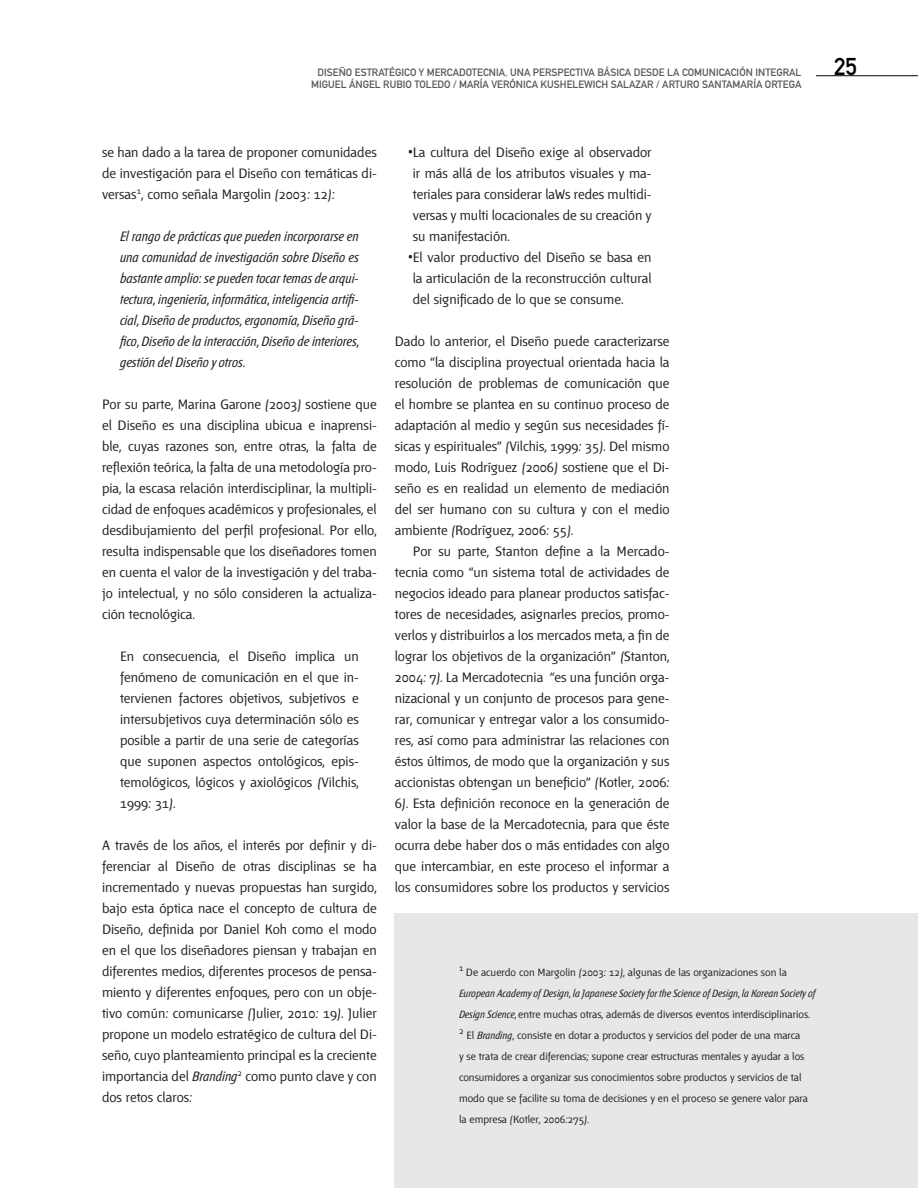
<style>
.page{position:relative;width:918px;height:1188px;background:#fff}
.page>*{position:absolute;margin:0;border:0;box-sizing:border-box;transform-origin:0 0}
.t1{font:24px "DIN Mittelschrift Alternate";color:#000}
.t2{font:13.5px/21px "Fontana ND Aa Os F";color:#231f20;text-align:justify}
.t3{font:italic 13.5px/21px "Fontana ND Aa Os F";color:#231f20;text-align:justify}
.t4{font:10.5px/21px "Fontana ND Aa Os F";color:#231f20}
.t5{font:10.5px/12.6px "DIN Mittelschrift Alternate";color:#57585a;text-align:right}
.t6{font:italic 10.5px/21px "Fontana ND Aa Os F";color:#231f20}
.t7{font:8.7px "Fontana ND Aa Os F";color:#231f20}
.s1{font-style:italic}
.s2{font-style:normal}
</style>
<div class="page">
<hr style="left:816px;top:75px;width:102px;height:1px;background:#231f20">
<div style="left:395px;top:913px;width:523px;height:275px;background:#e6e7e9"></div>
<p class="t5" style="left:311px;top:66px;width:492px">DISEÑO ESTRATÉGICO Y MERCADOTECNIA, UNA PERSPECTIVA BÁSICA DESDE LA COMUNICACIÓN INTEGRAL<br>MIGUEL ÁNGEL RUBIO TOLEDO / MARÍA VERÓNICA KUSHELEWICH SALAZAR / ARTURO SANTAMARÍA ORTEGA</p>
<h1 class="t1" style="left:834px;top:53px;width:25px">25</h1>
<p class="t2" style="left:102px;top:143px;width:276px">se han dado a la tarea de proponer comunidades de investigación para el Diseño con temáticas di&shy;versas<sup>1</sup>, como señala Margolin (2003: 12):</p>
<p class="t3" style="left:120px;top:227px;width:240px">El rango de prácticas que pueden incorporarse en una comunidad de investigación sobre Diseño es bastante amplio: se pueden tocar temas de arqui&shy;tectura, ingeniería, informática, inteligencia artifi&shy;cial, Diseño de productos, ergonomía, Diseño grá&shy;fico, Diseño de la interacción, Diseño de interiores, gestión del Diseño y otros.</p>
<p class="t2" style="left:102px;top:395px;width:276px">Por su parte, Marina Garone (2003) sostiene que el Diseño es una disciplina ubicua e inaprensi&shy;ble, cuyas razones son, entre otras, la falta de reflexión teórica, la falta de una metodología pro&shy;pia, la escasa relación interdisciplinar, la multipli&shy;cidad de enfoques académicos y profesionales, el desdibujamiento del perfil profesional. Por ello, resulta indispensable que los diseñadores tomen en cuenta el valor de la investigación y del traba&shy;jo intelectual, y no sólo consideren la actualiza&shy;ción tecnológica.</p>
<p class="t2" style="left:120px;top:647px;width:240px">En consecuencia, el Diseño implica un fenómeno de comunicación en el que in&shy;tervienen factores objetivos, subjetivos e intersubjetivos cuya determinación sólo es posible a partir de una serie de categorías que suponen aspectos ontológicos, epis&shy;temológicos, lógicos y axiológicos (Vilchis, 1999: 31).</p>
<p class="t2" style="left:102px;top:836px;width:276px">A través de los años, el interés por definir y di&shy;ferenciar al Diseño de otras disciplinas se ha incrementado y nuevas propuestas han surgido, bajo esta óptica nace el concepto de cultura de Diseño, definida por Daniel Koh como el modo en el que los diseñadores piensan y trabajan en diferentes medios, diferentes procesos de pensa&shy;miento y diferentes enfoques, pero con un obje&shy;tivo común: comunicarse (Julier, 2010: 19). Julier propone un modelo estratégico de cultura del Di&shy;seño, cuyo planteamiento principal es la creciente importancia del <span class="s1">Branding</span><sup>2</sup> como punto clave y con dos retos claros:</p>
<p class="t2" style="left:413px;top:143px;width:240px;text-indent:-4px">•La cultura del Diseño exige al observador ir más allá de los atributos visuales y ma&shy;teriales para considerar laWs redes multidi&shy;versas y multi locacionales de su creación y su manifestación.</p>
<p class="t2" style="left:413px;top:248px;width:240px;text-indent:-4px">•El valor productivo del Diseño se basa en la articulación de la reconstrucción cultural del significado de lo que se consume.</p>
<p class="t2" style="left:395px;top:332px;width:276px">Dado lo anterior, el Diseño puede caracterizarse como “la disciplina proyectual orientada hacia la resolución de problemas de comunicación que el hombre se plantea en su continuo proceso de adaptación al medio y según sus necesidades fí&shy;sicas y espirituales” (Vilchis, 1999: 35). Del mismo modo, Luis Rodríguez (2006) sostiene que el Di&shy;seño es en realidad un elemento de mediación del ser humano con su cultura y con el medio ambiente (Rodríguez, 2006: 55).</p>
<p class="t2" style="left:395px;top:542px;width:276px;text-indent:18px">Por su parte, Stanton define a la Mercado&shy;tecnia como “un sistema total de actividades de negocios ideado para planear productos satisfac&shy;tores de necesidades, asignarles precios, promo&shy;verlos y distribuirlos a los mercados meta, a fin de lograr los objetivos de la organización” (Stanton, 2004: 7). La Mercadotecnia “es una función orga&shy;nizacional y un conjunto de procesos para gene&shy;rar, comunicar y entregar valor a los consumido&shy;res, así como para administrar las relaciones con éstos últimos, de modo que la organización y sus accionistas obtengan un beneficio” (Kotler, 2006:<br>6). Esta definición reconoce en la generación de valor la base de la Mercadotecnia, para que éste ocurra debe haber dos o más entidades con algo que intercambiar, en este proceso el informar a los consumidores sobre los productos y servicios</p>
<p class="t7" style="left:459px;top:964px;width:6px">1</p>
<p class="t4" style="left:466px;top:963px;width:322px">De acuerdo con Margolin (2003: 12), algunas de las organizaciones son la</p>
<p class="t6" style="left:459px;top:984px;width:358px">European Academy of Design, la Japanese Society for the Science of Design, la Korean Society of<br>Design Science, <span class="s2">entre muchas otras, además de diversos eventos interdisciplinarios.</span></p>
<p class="t7" style="left:459px;top:1027px;width:6px">2</p>
<p class="t4" style="left:459px;top:1026px;width:351px;text-indent:7px">El <span class="s1">Branding</span>, consiste en dotar a productos y servicios del poder de una marca<br>y se trata de crear diferencias; supone crear estructuras mentales y ayudar a los consumidores a organizar sus conocimientos sobre productos y servicios de tal modo que se facilite su toma de decisiones y en el proceso se genere valor para la empresa (Kotler, 2006:275).</p>
</div>
